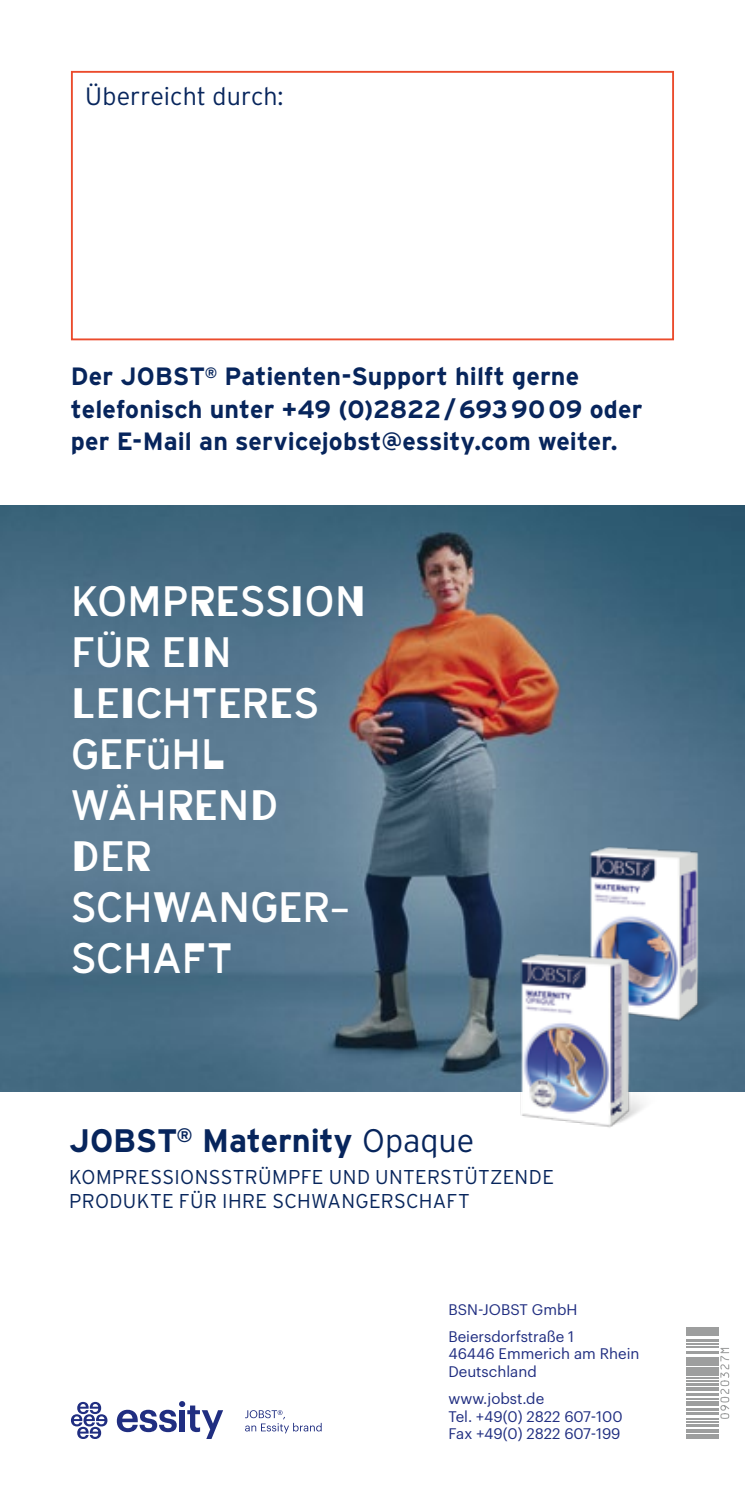
<style>
.page{position:relative;width:745px;height:1489px;background:#fff}
.page>*{position:absolute;margin:0;border:0;box-sizing:border-box;transform-origin:0 0}
.t1{font:700 42.5px/51px "Irregular";letter-spacing:-.005em;color:#fff}
.t2{font:700 32.5px "Interstate";letter-spacing:-.005em;color:#07255c}
.t3{font:700 25px/32.5px "Interstate";letter-spacing:.005em;color:#07255c}
.t4{font:300 25px "Interstate";color:#07255c}
.t5{font:300 20px/24px "Interstate";letter-spacing:.015em;color:#07255c}
.t6{font:15px/17.5px "Graphik";color:#202e81}
.s1{font-weight:300}
</style>
<div class="page">
<svg style="left:117px;top:1401px;width:106px;height:37px"></svg>
<svg style="left:71px;top:1401px;width:36px;height:37px"></svg>
<svg style="left:245px;top:1410px;width:76px;height:23px"></svg>
<div style="left:71px;top:71px;width:602px;height:269px;border:2px solid #eb4b2c"></div>
<img style="left:0;top:505px;width:744px;height:586px">
<img style="left:578px;top:835px;width:159px;height:191px">
<img style="left:508px;top:941px;width:160px;height:187px">
<hr style="left:685px;top:1436px;width:33px;height:2px;background:#9d9e9e">
<hr style="left:685px;top:1434px;width:33px;height:1px;background:#9d9e9e">
<svg style="left:686px;top:1429px;width:32px;height:3px"></svg>
<hr style="left:685px;top:1424px;width:33px;height:2px;background:#9d9e9e">
<hr style="left:685px;top:1421px;width:33px;height:1px;background:#9d9e9e">
<hr style="left:685px;top:1417px;width:33px;height:1px;background:#9d9e9e">
<hr style="left:685px;top:1412px;width:33px;height:2px;background:#9d9e9e">
<hr style="left:685px;top:1407px;width:33px;height:2px;background:#9d9e9e">
<hr style="left:685px;top:1403px;width:33px;height:2px;background:#9d9e9e">
<hr style="left:685px;top:1401px;width:33px;height:1px;background:#9d9e9e">
<hr style="left:685px;top:1397px;width:33px;height:1px;background:#9d9e9e">
<hr style="left:685px;top:1393px;width:33px;height:2px;background:#9d9e9e">
<svg style="left:686px;top:1387px;width:31px;height:3px"></svg>
<hr style="left:685px;top:1383px;width:33px;height:2px;background:#9d9e9e">
<hr style="left:685px;top:1380px;width:33px;height:1px;background:#9d9e9e">
<hr style="left:685px;top:1376px;width:33px;height:1px;background:#9d9e9e">
<hr style="left:685px;top:1371px;width:33px;height:4px;background:#9d9e9e">
<svg style="left:686px;top:1367px;width:31px;height:3px"></svg>
<hr style="left:685px;top:1364px;width:33px;height:1px;background:#9d9e9e">
<hr style="left:685px;top:1360px;width:33px;height:3px;background:#9d9e9e">
<hr style="left:685px;top:1356px;width:33px;height:3px;background:#9d9e9e">
<hr style="left:685px;top:1351px;width:33px;height:2px;background:#9d9e9e">
<hr style="left:685px;top:1345px;width:33px;height:1px;background:#9d9e9e">
<hr style="left:685px;top:1343px;width:33px;height:1px;background:#9d9e9e">
<hr style="left:685px;top:1339px;width:33px;height:2px;background:#9d9e9e">
<hr style="left:685px;top:1332px;width:33px;height:3px;background:#9d9e9e">
<hr style="left:685px;top:1330px;width:33px;height:1px;background:#9d9e9e">
<hr style="left:685px;top:1326px;width:33px;height:3px;background:#9d9e9e">
<svg style="left:717px;top:1347px;width:12px;height:72px"></svg>
<p class="t4" style="left:85px;top:82px;width:200px">Überreicht durch:</p>
<p class="t3" style="left:71px;top:360px;width:572px">Der JOBST<sup>®</sup> Patienten-Support hilft gerne telefonisch unter +49 (0)2822/6939009 oder per E-Mail an servicejobst@essity.com weiter.</p>
<h1 class="t1" style="left:71px;top:573px;width:297px">KOMPRESSION<br>FÜR EIN<br>LEICHTERES<br>GEFÜHL<br>WÄHREND<br>DER<br>SCHWANGER-<br>SCHAFT</h1>
<h2 class="t2" style="left:69px;top:1121px;width:406px">JOBST<sup>®</sup> Maternity <span class="s1">Opaque</span></h2>
<p class="t5" style="left:69px;top:1164px;width:486px">KOMPRESSIONSSTRÜMPFE UND UNTERSTÜTZENDE<br>PRODUKTE FÜR IHRE SCHWANGERSCHAFT</p>
<p class="t6" style="left:448px;top:1294px;width:130px;line-height:27.2px">BSN-JOBST GmbH<br>Beiersdorfstraße 1</p>
<p class="t6" style="left:448px;top:1343px;width:192px">46446 Emmerich am Rhein<br>Deutschland</p>
<p class="t6" style="left:448px;top:1388px;width:175px">www.jobst.de<br>Tel. +49(0) 2822 607-100<br>Fax +49(0) 2822 607-199</p>
</div>
